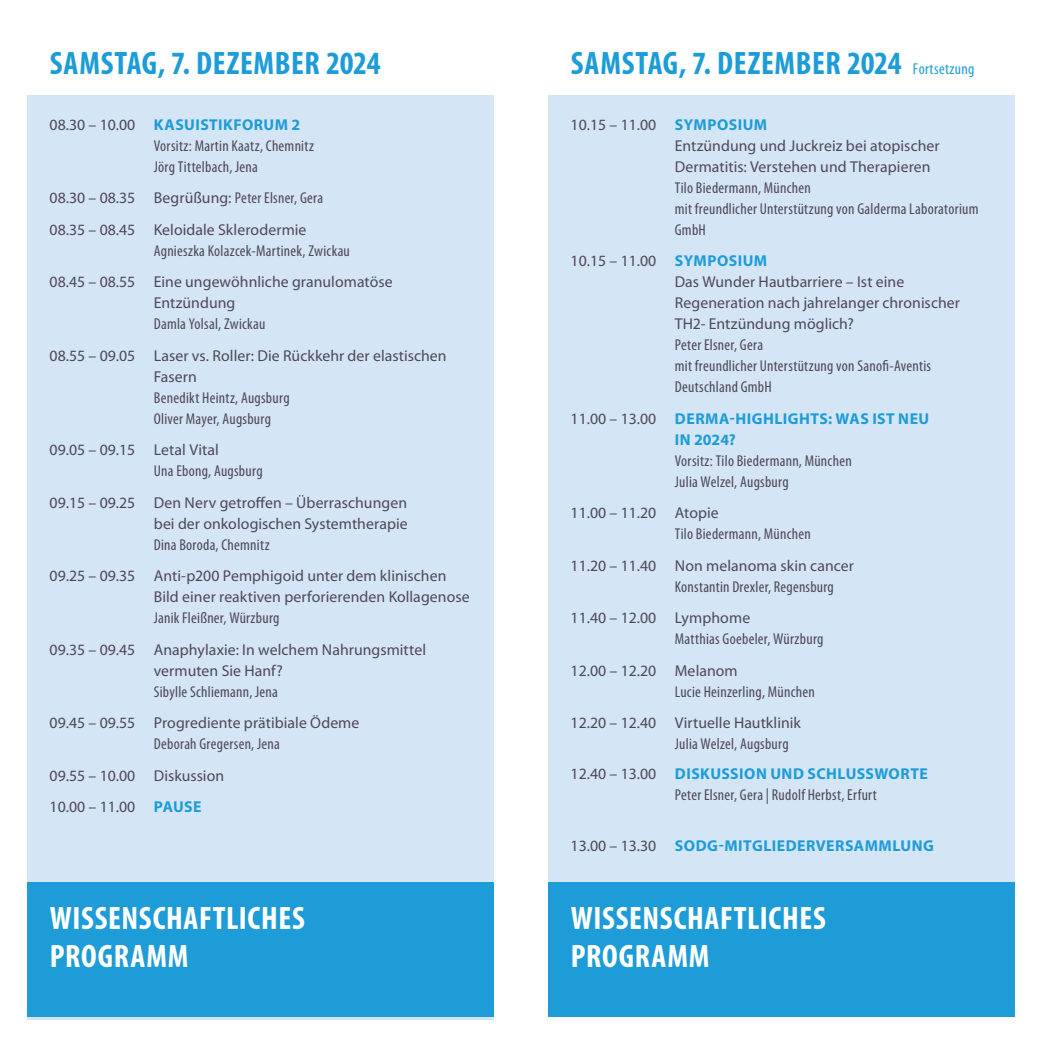
<style>
.page{position:relative;width:1042px;height:1042px;background:#fff}
.page>*{position:absolute;margin:0;border:0;box-sizing:border-box;transform-origin:0 0}
.t1{font:700 condensed 32.55px "Myriad Pro";letter-spacing:.02em;color:#1d9cd8}
.t2{font:700 condensed 32.55px/38px "Myriad Pro";letter-spacing:.02em;color:#fff}
.t3{font:15.75px/21px "Myriad Pro";letter-spacing:.005em;color:#4f4857}
.t4{font:condensed 15.75px/21px "Myriad Pro";letter-spacing:.015em;color:#4f4857}
.t5{font:700 15.75px/21px "Myriad Pro";letter-spacing:.03em;color:#1d9cd8}
.s1{font-stretch:condensed}
.s2{font-weight:400;font-size:15.75px}
</style>
<div class="page">
<div style="left:27px;top:95px;width:467px;height:924px;background:#d4e5f5"></div>
<div style="left:548px;top:95px;width:466px;height:840px;background:#d4e5f5"></div>
<div style="left:27px;top:882px;width:467px;height:134px;background:#1d9cd8"></div>
<div style="left:548px;top:882px;width:466px;height:134px;background:#1d9cd8"></div>
<h1 class="t1" style="left:50px;top:45px;width:332px">SAMSTAG, 7. DEZEMBER 2024</h1>
<p class="t3" style="left:50px;top:114px;width:87px">08.30 – 10.00</p>
<p class="t3" style="left:50px;top:182px;width:87px;line-height:31.5px">08.30 – 08.35<br>08.35 – 08.45</p>
<p class="t3" style="left:50px;top:272px;width:87px">08.45 – 08.55</p>
<p class="t3" style="left:50px;top:345px;width:87px">08.55 – 09.05</p>
<p class="t3" style="left:50px;top:440px;width:87px">09.05 – 09.15</p>
<p class="t3" style="left:50px;top:492px;width:87px">09.15 – 09.25</p>
<p class="t3" style="left:50px;top:566px;width:87px">09.25 – 09.35</p>
<p class="t3" style="left:50px;top:639px;width:87px">09.35 – 09.45</p>
<p class="t3" style="left:50px;top:713px;width:87px">09.45 – 09.55</p>
<p class="t3" style="left:50px;top:760px;width:87px;line-height:31.5px">09.55 – 10.00<br>10.00 – 11.00</p>
<p class="t5" style="left:154px;top:114px;width:148px">KASUISTIKFORUM 2</p>
<p class="t4" style="left:154px;top:135px;width:162px">Vorsitz: Martin Kaatz, Chemnitz<br>Jörg Tittelbach, Jena</p>
<p class="t3" style="left:154px;top:182px;width:171px;line-height:31.5px">Begrüßung: <span class="s1">Peter Elsner, Gera<br></span>Keloidale Sklerodermie</p>
<p class="t4" style="left:154px;top:240px;width:198px">Agnieszka Kolazcek-Martinek, Zwickau</p>
<p class="t3" style="left:154px;top:272px;width:240px">Eine ungewöhnliche granulomatöse<br>Entzündung</p>
<p class="t4" style="left:154px;top:314px;width:113px">Damla Yolsal, Zwickau</p>
<p class="t3" style="left:154px;top:345px;width:294px">Laser vs. Roller: Die Rückkehr der elastischen<br>Fasern</p>
<p class="t4" style="left:154px;top:387px;width:137px">Benedikt Heintz, Augsburg<br>Oliver Mayer, Augsburg</p>
<p class="t3" style="left:154px;top:440px;width:67px">Letal Vital</p>
<p class="t4" style="left:154px;top:461px;width:110px">Una Ebong, Augsburg</p>
<p class="t3" style="left:154px;top:492px;width:255px">Den Nerv getroffen – Überraschungen bei der onkologischen Systemtherapie</p>
<p class="t4" style="left:154px;top:534px;width:117px">Dina Boroda, Chemnitz</p>
<p class="t3" style="left:154px;top:566px;width:317px">Anti-p200 Pemphigoid unter dem klinischen<br>Bild einer reaktiven perforierenden Kollagenose</p>
<p class="t4" style="left:154px;top:608px;width:127px">Janik Fleißner, Würzburg</p>
<p class="t3" style="left:154px;top:639px;width:274px">Anaphylaxie: In welchem Nahrungsmittel vermuten Sie Hanf?</p>
<p class="t4" style="left:154px;top:681px;width:126px">Sibylle Schliemann, Jena</p>
<p class="t3" style="left:154px;top:713px;width:207px">Progrediente prätibiale Ödeme</p>
<p class="t4" style="left:154px;top:734px;width:128px">Deborah Gregersen, Jena</p>
<p class="t3" style="left:154px;top:765px;width:72px">Diskussion</p>
<p class="t5" style="left:154px;top:796px;width:49px">PAUSE</p>
<h1 class="t1" style="left:571px;top:45px;width:405px">SAMSTAG, 7. DEZEMBER 2024 <span class="s2">Fortsetzung</span></h1>
<p class="t3" style="left:570px;top:114px;width:87px">10.15 – 11.00</p>
<p class="t3" style="left:570px;top:251px;width:87px">10.15 – 11.00</p>
<p class="t3" style="left:570px;top:408px;width:87px">11.00 – 13.00</p>
<p class="t3" style="left:570px;top:503px;width:87px">11.00 – 11.20</p>
<p class="t3" style="left:570px;top:555px;width:87px">11.20 – 11.40</p>
<p class="t3" style="left:570px;top:608px;width:87px">11.40 – 12.00</p>
<p class="t3" style="left:570px;top:660px;width:87px">12.00 – 12.20</p>
<p class="t3" style="left:570px;top:713px;width:87px">12.20 – 12.40</p>
<p class="t3" style="left:570px;top:763px;width:87px">12.40 – 13.00</p>
<p class="t3" style="left:570px;top:835px;width:87px">13.00 – 13.30</p>
<p class="t5" style="left:675px;top:114px;width:94px">SYMPOSIUM</p>
<p class="t3" style="left:675px;top:135px;width:266px">Entzündung und Juckreiz bei atopischer<br>Dermatitis: Verstehen und Therapieren</p>
<p class="t4" style="left:675px;top:177px;width:305px">Tilo Biedermann, München<br>mit freundlicher Unterstützung von Galderma Laboratorium<br>GmbH</p>
<p class="t5" style="left:675px;top:251px;width:94px">SYMPOSIUM</p>
<p class="t3" style="left:675px;top:272px;width:287px">Das Wunder Hautbarriere – Ist eine<br>Regeneration nach jahrelanger chronischer<br>TH2- Entzündung möglich?</p>
<p class="t4" style="left:675px;top:335px;width:258px">Peter Elsner, Gera<br>mit freundlicher Unterstützung von Sanofi-Aventis<br>Deutschland GmbH</p>
<p class="t5" style="left:675px;top:408px;width:256px">DERMA-HIGHLIGHTS: WAS IST NEU<br>IN 2024?</p>
<p class="t4" style="left:675px;top:450px;width:178px">Vorsitz: Tilo Biedermann, München<br>Julia Welzel, Augsburg</p>
<p class="t3" style="left:675px;top:503px;width:46px">Atopie</p>
<p class="t4" style="left:675px;top:524px;width:138px">Tilo Biedermann, München</p>
<p class="t3" style="left:675px;top:555px;width:181px">Non melanoma skin cancer</p>
<p class="t4" style="left:675px;top:576px;width:161px">Konstantin Drexler, Regensburg</p>
<p class="t3" style="left:675px;top:608px;width:77px">Lymphome</p>
<p class="t4" style="left:675px;top:629px;width:150px">Matthias Goebeler, Würzburg</p>
<p class="t3" style="left:675px;top:660px;width:64px">Melanom</p>
<p class="t4" style="left:675px;top:681px;width:142px">Lucie Heinzerling, München</p>
<p class="t3" style="left:675px;top:713px;width:128px">Virtuelle Hautklinik</p>
<p class="t4" style="left:675px;top:734px;width:115px">Julia Welzel, Augsburg</p>
<p class="t5" style="left:675px;top:763px;width:254px">DISKUSSION UND SCHLUSSWORTE</p>
<p class="t4" style="left:675px;top:784px;width:204px">Peter Elsner, Gera | Rudolf Herbst, Erfurt</p>
<p class="t5" style="left:675px;top:835px;width:260px">SODG-MITGLIEDERVERSAMMLUNG</p>
<h1 class="t2" style="left:50px;top:899px;width:256px">WISSENSCHAFTLICHES<br>PROGRAMM</h1>
<h1 class="t2" style="left:571px;top:899px;width:256px">WISSENSCHAFTLICHES<br>PROGRAMM</h1>
</div>
